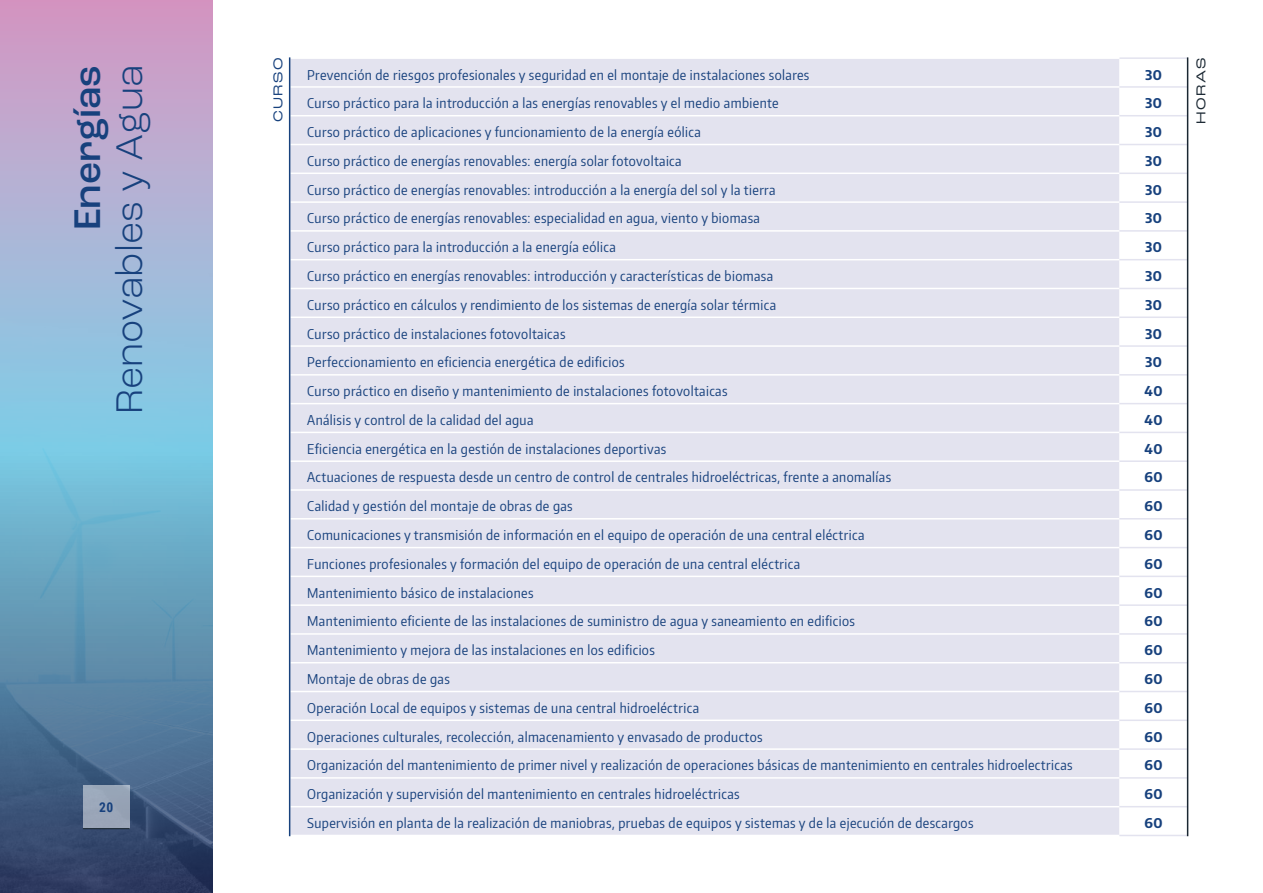
<style>
.page{position:relative;width:1263px;height:893px;background:#fff}
.page>*{position:absolute;margin:0;border:0;box-sizing:border-box;transform-origin:0 0}
.t1{font:300 39px "Roc Grotesk";color:#17417d}
.t2{font:500 39px "Roc Grotesk";color:#17417d}
.t3{font:13.5px "Encode Sans Condensed";letter-spacing:.03em;color:#17417d}
.t4{font:700 13.5px "Encode Sans Narrow";letter-spacing:.03em;color:#17417d}
.t5{font:expanded 13.5px "Roc Grotesk";letter-spacing:.1em;color:#17417d}
.t6{font:expanded 13.5px "Roc Grotesk";letter-spacing:.1em;color:#1a2732}
.t7{font:700 13.5px "Roboto Condensed";color:#17417d}
</style>
<div class="page">
<svg style="left:0;top:0;width:213px;height:268px;background:#bda8ce"></svg>
<img style="left:0;top:268px;width:213px;height:625px">
<div style="left:290px;top:59px;width:829px;height:776px;background:#e3e3ef"></div>
<svg style="left:1119px;top:59px;width:68px;height:776px"></svg>
<hr style="left:290px;top:86px;width:829px;height:2px;background:#fff">
<hr style="left:290px;top:115px;width:829px;height:1px;background:#fff">
<hr style="left:290px;top:144px;width:829px;height:1px;background:#fff">
<hr style="left:290px;top:173px;width:829px;height:1px;background:#fff">
<hr style="left:290px;top:201px;width:829px;height:2px;background:#fff">
<hr style="left:290px;top:230px;width:829px;height:2px;background:#fff">
<hr style="left:290px;top:259px;width:829px;height:1px;background:#fff">
<hr style="left:290px;top:288px;width:829px;height:1px;background:#fff">
<hr style="left:290px;top:316px;width:829px;height:2px;background:#fff">
<hr style="left:290px;top:345px;width:829px;height:2px;background:#fff">
<hr style="left:290px;top:374px;width:829px;height:2px;background:#fff">
<hr style="left:290px;top:403px;width:829px;height:1px;background:#fff">
<hr style="left:290px;top:432px;width:829px;height:1px;background:#fff">
<hr style="left:290px;top:460px;width:829px;height:2px;background:#fff">
<hr style="left:290px;top:489px;width:829px;height:2px;background:#fff">
<hr style="left:290px;top:518px;width:829px;height:1px;background:#fff">
<hr style="left:290px;top:547px;width:829px;height:1px;background:#fff">
<hr style="left:290px;top:576px;width:829px;height:1px;background:#fff">
<hr style="left:290px;top:604px;width:829px;height:2px;background:#fff">
<hr style="left:290px;top:633px;width:829px;height:2px;background:#fff">
<hr style="left:290px;top:662px;width:829px;height:1px;background:#fff">
<hr style="left:290px;top:691px;width:829px;height:1px;background:#fff">
<hr style="left:290px;top:720px;width:829px;height:1px;background:#fff">
<hr style="left:290px;top:748px;width:829px;height:2px;background:#fff">
<hr style="left:290px;top:777px;width:829px;height:2px;background:#fff">
<hr style="left:290px;top:806px;width:829px;height:1px;background:#fff">
<hr style="left:1119px;top:57px;width:68px;height:2px;background:#e3e3ef">
<hr style="left:1119px;top:86px;width:68px;height:2px;background:#e3e3ef">
<hr style="left:1119px;top:115px;width:68px;height:1px;background:#e3e3ef">
<hr style="left:1119px;top:144px;width:68px;height:1px;background:#e3e3ef">
<hr style="left:1119px;top:173px;width:68px;height:1px;background:#e3e3ef">
<hr style="left:1119px;top:201px;width:68px;height:2px;background:#e3e3ef">
<hr style="left:1119px;top:230px;width:68px;height:2px;background:#e3e3ef">
<hr style="left:1119px;top:259px;width:68px;height:1px;background:#e3e3ef">
<hr style="left:1119px;top:288px;width:68px;height:1px;background:#e3e3ef">
<hr style="left:1119px;top:316px;width:68px;height:2px;background:#e3e3ef">
<hr style="left:1119px;top:345px;width:68px;height:2px;background:#e3e3ef">
<hr style="left:1119px;top:374px;width:68px;height:2px;background:#e3e3ef">
<hr style="left:1119px;top:403px;width:68px;height:1px;background:#e3e3ef">
<hr style="left:1119px;top:432px;width:68px;height:1px;background:#e3e3ef">
<hr style="left:1119px;top:460px;width:68px;height:2px;background:#e3e3ef">
<hr style="left:1119px;top:489px;width:68px;height:2px;background:#e3e3ef">
<hr style="left:1119px;top:518px;width:68px;height:1px;background:#e3e3ef">
<hr style="left:1119px;top:547px;width:68px;height:1px;background:#e3e3ef">
<hr style="left:1119px;top:576px;width:68px;height:1px;background:#e3e3ef">
<hr style="left:1119px;top:604px;width:68px;height:2px;background:#e3e3ef">
<hr style="left:1119px;top:633px;width:68px;height:2px;background:#e3e3ef">
<hr style="left:1119px;top:662px;width:68px;height:1px;background:#e3e3ef">
<hr style="left:1119px;top:691px;width:68px;height:1px;background:#e3e3ef">
<hr style="left:1119px;top:720px;width:68px;height:1px;background:#e3e3ef">
<hr style="left:1119px;top:748px;width:68px;height:2px;background:#e3e3ef">
<hr style="left:1119px;top:777px;width:68px;height:2px;background:#e3e3ef">
<hr style="left:1119px;top:806px;width:68px;height:1px;background:#e3e3ef">
<hr style="left:1119px;top:835px;width:68px;height:1px;background:#e3e3ef">
<hr style="left:289px;top:57px;width:1px;height:779px;background:#17417d">
<hr style="left:1187px;top:57px;width:1px;height:779px;background:#1a2732">
<div style="left:83px;top:785px;width:47px;height:44px;background:#9aa5b8"></div>
<hr style="left:83px;top:828px;width:47px;height:1px;background:#1a2732">
<h1 class="t2" style="left:63px;top:230px;width:167px;rotate:-90deg">Energías</h1>
<h1 class="t1" style="left:106px;top:414px;width:351px;rotate:-90deg">Renovables y Agua</h1>
<p class="t5" style="left:270px;top:122px;width:66px;rotate:-90deg">CURSO</p>
<p class="t6" style="left:1193px;top:124px;width:68px;rotate:-90deg">HORAS</p>
<p class="t3" style="left:307px;top:66px;width:504px">Prevención de riesgos profesionales y seguridad en el montaje de instalaciones solares</p>
<p class="t4" style="left:1145px;top:66px;width:18px">30</p>
<p class="t3" style="left:307px;top:94px;width:473px">Curso práctico para la introducción a las energías renovables y el medio ambiente</p>
<p class="t4" style="left:1145px;top:94px;width:18px">30</p>
<p class="t3" style="left:307px;top:123px;width:395px">Curso práctico de aplicaciones y funcionamiento de la energía eólica</p>
<p class="t4" style="left:1145px;top:123px;width:18px">30</p>
<p class="t3" style="left:307px;top:152px;width:376px">Curso práctico de energías renovables: energía solar fotovoltaica</p>
<p class="t4" style="left:1145px;top:152px;width:18px">30</p>
<p class="t3" style="left:307px;top:181px;width:470px">Curso práctico de energías renovables: introducción a la energía del sol y la tierra</p>
<p class="t4" style="left:1145px;top:181px;width:18px">30</p>
<p class="t3" style="left:307px;top:210px;width:454px">Curso práctico de energías renovables: especialidad en agua, viento y biomasa</p>
<p class="t4" style="left:1145px;top:210px;width:18px">30</p>
<p class="t3" style="left:307px;top:238px;width:310px">Curso práctico para la introducción a la energía eólica</p>
<p class="t4" style="left:1145px;top:238px;width:18px">30</p>
<p class="t3" style="left:307px;top:267px;width:467px">Curso práctico en energías renovables: introducción y características de biomasa</p>
<p class="t4" style="left:1145px;top:267px;width:18px">30</p>
<p class="t3" style="left:307px;top:296px;width:470px">Curso práctico en cálculos y rendimiento de los sistemas de energía solar térmica</p>
<p class="t4" style="left:1145px;top:296px;width:18px">30</p>
<p class="t3" style="left:307px;top:325px;width:260px">Curso práctico de instalaciones fotovoltaicas</p>
<p class="t4" style="left:1145px;top:325px;width:18px">30</p>
<p class="t3" style="left:307px;top:353px;width:319px">Perfeccionamiento en eficiencia energética de edificios</p>
<p class="t4" style="left:1145px;top:353px;width:18px">30</p>
<p class="t3" style="left:307px;top:382px;width:422px">Curso práctico en diseño y mantenimiento de instalaciones fotovoltaicas</p>
<p class="t4" style="left:1144px;top:382px;width:19px">40</p>
<p class="t3" style="left:307px;top:411px;width:228px">Análisis y control de la calidad del agua</p>
<p class="t4" style="left:1144px;top:411px;width:19px">40</p>
<p class="t3" style="left:307px;top:440px;width:361px">Eficiencia energética en la gestión de instalaciones deportivas</p>
<p class="t4" style="left:1144px;top:440px;width:19px">40</p>
<p class="t3" style="left:307px;top:469px;width:585px">Actuaciones de respuesta desde un centro de control de centrales hidroeléctricas, frente a anomalías</p>
<p class="t4" style="left:1144px;top:469px;width:20px">60</p>
<p class="t3" style="left:307px;top:497px;width:267px">Calidad y gestión del montaje de obras de gas</p>
<p class="t4" style="left:1144px;top:497px;width:20px">60</p>
<p class="t3" style="left:307px;top:526px;width:559px">Comunicaciones y transmisión de información en el equipo de operación de una central eléctrica</p>
<p class="t4" style="left:1144px;top:526px;width:20px">60</p>
<p class="t3" style="left:307px;top:555px;width:494px">Funciones profesionales y formación del equipo de operación de una central eléctrica</p>
<p class="t4" style="left:1144px;top:555px;width:20px">60</p>
<p class="t3" style="left:307px;top:584px;width:228px">Mantenimiento básico de instalaciones</p>
<p class="t4" style="left:1144px;top:584px;width:20px">60</p>
<p class="t3" style="left:307px;top:612px;width:549px">Mantenimiento eficiente de las instalaciones de suministro de agua y saneamiento en edificios</p>
<p class="t4" style="left:1144px;top:612px;width:20px">60</p>
<p class="t3" style="left:307px;top:641px;width:349px">Mantenimiento y mejora de las instalaciones en los edificios</p>
<p class="t4" style="left:1144px;top:641px;width:20px">60</p>
<p class="t3" style="left:307px;top:670px;width:144px">Montaje de obras de gas</p>
<p class="t4" style="left:1144px;top:670px;width:20px">60</p>
<p class="t3" style="left:307px;top:699px;width:393px">Operación Local de equipos y sistemas de una central hidroeléctrica</p>
<p class="t4" style="left:1144px;top:699px;width:20px">60</p>
<p class="t3" style="left:307px;top:728px;width:457px">Operaciones culturales, recolección, almacenamiento y envasado de productos</p>
<p class="t4" style="left:1144px;top:728px;width:20px">60</p>
<p class="t3" style="left:307px;top:756px;width:767px">Organización del mantenimiento de primer nivel y realización de operaciones básicas de mantenimiento en centrales hidroelectricas</p>
<p class="t4" style="left:1144px;top:756px;width:20px">60</p>
<p class="t3" style="left:307px;top:785px;width:434px">Organización y supervisión del mantenimiento en centrales hidroeléctricas</p>
<p class="t4" style="left:1144px;top:785px;width:20px">60</p>
<p class="t3" style="left:307px;top:814px;width:668px">Supervisión en planta de la realización de maniobras, pruebas de equipos y sistemas y de la ejecución de descargos</p>
<p class="t4" style="left:1144px;top:814px;width:20px">60</p>
<p class="t7" style="left:99px;top:798px;width:16px">20</p>
</div>
